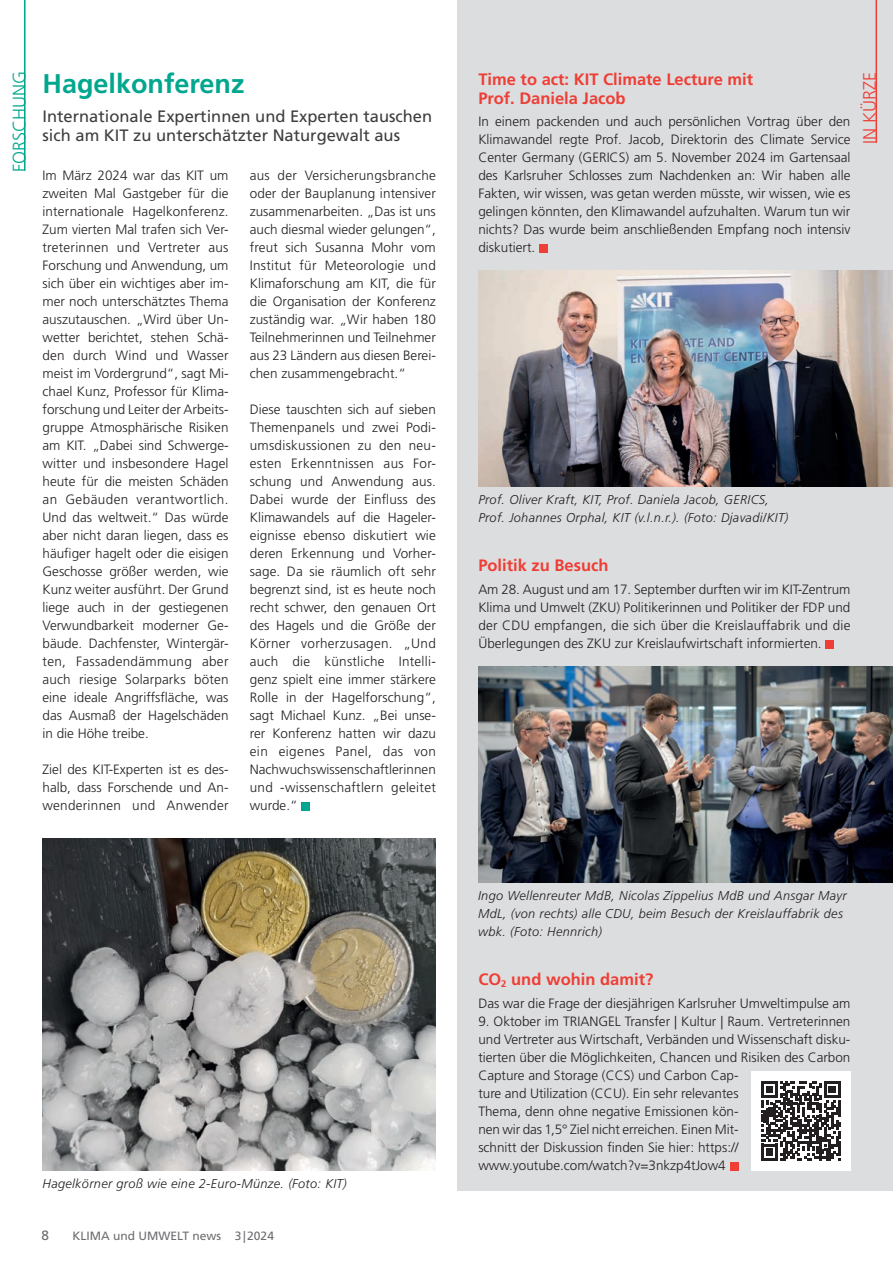
<style>
.page{position:relative;width:893px;height:1263px;background:#fff}
.page>*{position:absolute;margin:0;border:0;box-sizing:border-box;transform-origin:0 0}
.Headline_Menschen{font:700 27px "Frutiger";color:#00a78e}
.t1{font:300 18px "Frutiger";color:#00a78e}
.t2{font:300 18px "Frutiger";color:#ee3e35}
.Headline_Menschen-2{font:16.5px/19.5px "Frutiger";color:#3e3e3f}
.Headline_klein{font:700 16.5px/19.5px "Frutiger";color:#ee3e35}
.Fliesstext{font:300 13.5px/18px "Frutiger";color:#231f20;text-align:justify}
.t3{font:13.5px "Frutiger";color:#6c6d70}
.BU{font:italic 300 12.75px/18px "Frutiger";letter-spacing:.025em;color:#231f20}
.t4{font:12px "Frutiger";color:#6c6d70}
</style>
<div class="page">
<img style="left:43px;top:838px;width:393px;height:332px">
<div style="left:457px;top:0;width:436px;height:1191px;background:#dcdddf"></div>
<div style="left:301px;top:802px;width:9px;height:8px;background:#00a78e"></div>
<hr style="left:875px;top:0;width:2px;height:143px;background:#ee3e35">
<div style="left:539px;top:244px;width:9px;height:8px;background:#ee3e35"></div>
<div style="left:825px;top:640px;width:9px;height:8px;background:#ee3e35"></div>
<img style="left:478px;top:270px;width:415px;height:216px">
<div style="left:730px;top:1162px;width:9px;height:8px;background:#ee3e35"></div>
<div style="left:751px;top:1071px;width:99px;height:99px;background:#fff"></div>
<svg style="left:761px;top:1081px;width:80px;height:80px"></svg>
<img style="left:478px;top:666px;width:415px;height:216px">
<hr style="left:24px;top:0;width:2px;height:171px;background:#00a78e">
<h2 class="t1" style="left:9px;top:172px;width:103px;rotate:-90deg">FORSCHUNG</h2>
<h1 class="Headline_Menschen" style="left:43px;top:67px;width:204px">Hagelkonferenz</h1>
<h1 class="Headline_Menschen-2" style="left:43px;top:106px;width:391px">Internationale Expertinnen und Experten tauschen sich am KIT zu unterschätzter Naturgewalt aus</h1>
<p class="Fliesstext" style="left:43px;top:167px;width:188px">Im März 2024 war das KIT um zweiten Mal Gastgeber für die internationale Hagelkonferenz.<br>Zum vierten Mal trafen sich Ver&shy;treterinnen und Vertreter aus Forschung und Anwendung, um sich über ein wichtiges aber im&shy;mer noch unterschätztes Thema auszutauschen. „Wird über Un&shy;wetter berichtet, stehen Schä&shy;den durch Wind und Wasser meist im Vordergrund“, sagt Mi&shy;chael Kunz, Professor für Klima&shy;forschung und Leiter der Arbeits&shy;gruppe Atmosphärische Risiken am KIT. „Dabei sind Schwerge&shy;witter und insbesondere Hagel heute für die meisten Schäden an Gebäuden verantwortlich.<br>Und das weltweit.“ Das würde aber nicht daran liegen, dass es häufiger hagelt oder die eisigen Geschosse größer werden, wie Kunz weiter ausführt. Der Grund liege auch in der gestiegenen Verwundbarkeit moderner Ge&shy;bäude. Dachfenster, Wintergär&shy;ten, Fassadendämmung aber auch riesige Solarparks böten eine ideale Angriffsfläche, was das Ausmaß der Hagelschäden in die Höhe treibe.</p>
<p class="Fliesstext" style="left:43px;top:761px;width:188px">Ziel des KIT-Experten ist es des&shy;halb, dass Forschende und An&shy;wenderinnen und Anwender</p>
<p class="Fliesstext" style="left:250px;top:167px;width:188px">aus der Versicherungsbranche oder der Bauplanung intensiver zusammenarbeiten. „Das ist uns auch diesmal wieder gelungen“, freut sich Susanna Mohr vom Institut für Meteorologie und Klimaforschung am KIT, die für die Organisation der Konferenz zuständig war. „Wir haben 180<br>Teilnehmerinnen und Teilnehmer aus 23 Ländern aus diesen Berei&shy;chen zusammengebracht.“</p>
<p class="Fliesstext" style="left:250px;top:401px;width:188px">Diese tauschten sich auf sieben Themenpanels und zwei Podi&shy;umsdiskussionen zu den neu&shy;esten Erkenntnissen aus For&shy;schung und Anwendung aus.<br>Dabei wurde der Einfluss des Klimawandels auf die Hageler&shy;eignisse ebenso diskutiert wie deren Erkennung und Vorher&shy;sage. Da sie räumlich oft sehr begrenzt sind, ist es heute noch recht schwer, den genauen Ort des Hagels und die Größe der Körner vorherzusagen. „Und auch die künstliche Intelli&shy;genz spielt eine immer stärkere Rolle in der Hagelforschung“, sagt Michael Kunz. „Bei unse&shy;rer Konferenz hatten wir dazu ein eigenes Panel, das von Nachwuchswissenschaftlerinnen und -wissenschaftlern geleitet wurde.“</p>
<p class="BU" style="left:43px;top:1175px;width:306px">Hagelkörner groß wie eine 2-Euro-Münze. (Foto: KIT)</p>
<p class="t3" style="left:41px;top:1227px;width:9px">8</p>
<p class="t4" style="left:73px;top:1228px;width:203px">KLIMA und UMWELT news 3|2024</p>
<h1 class="Headline_klein" style="left:478px;top:69px;width:276px">Time to act: KIT Climate Lecture mit<br>Prof. Daniela Jacob</h1>
<p class="Fliesstext" style="left:478px;top:113px;width:374px">In einem packenden und auch persönlichen Vortrag über den Klimawandel regte Prof. Jacob, Direktorin des Climate Service Center Germany (GERICS) am 5. November 2024 im Gartensaal des Karlsruher Schlosses zum Nachdenken an: Wir haben alle Fakten, wir wissen, was getan werden müsste, wir wissen, wie es gelingen könnten, den Klimawandel aufzuhalten. Warum tun wir nichts? Das wurde beim anschließenden Empfang noch intensiv diskutiert.</p>
<p class="t2" style="left:860px;top:144px;width:74px;rotate:-90deg">IN KÜRZE</p>
<p class="BU" style="left:478px;top:491px;width:311px">Prof. Oliver Kraft, KIT, Prof. Daniela Jacob, GERICS,<br>Prof. Johannes Orphal, KIT (v.l.n.r.). (Foto: Djavadi/KIT)</p>
<h1 class="Headline_klein" style="left:478px;top:555px;width:132px">Politik zu Besuch</h1>
<p class="Fliesstext" style="left:478px;top:581px;width:374px">Am 28. August und am 17. September durften wir im KIT-Zentrum Klima und Umwelt (ZKU) Politikerinnen und Politiker der FDP und der CDU empfangen, die sich über die Kreislauffabrik und die Überlegungen des ZKU zur Kreislaufwirtschaft informierten.</p>
<p class="BU" style="left:478px;top:887px;width:370px">Ingo Wellenreuter MdB, Nicolas Zippelius MdB und Ansgar Mayr<br>MdL, (von rechts) alle CDU, beim Besuch der Kreislauffabrik des wbk. (Foto: Hennrich)</p>
<h1 class="Headline_klein" style="left:478px;top:969px;width:176px">CO<sub>2</sub> und wohin damit?</h1>
<p class="Fliesstext" style="left:478px;top:995px;width:374px">Das war die Frage der diesjährigen Karlsruher Umweltimpulse am</p>
<p class="Fliesstext" style="left:478px;top:1013px;width:374px;text-align:left">9. Oktober im TRIANGEL Transfer | Kultur | Raum. Vertreterinnen und Vertreter aus Wirtschaft, Verbänden und Wissenschaft disku&shy;tierten über die Möglichkeiten, Chancen und Risiken des Carbon Capture and Storage (CCS) und Carbon Cap-<br>ture and Utilization (CCU). Ein sehr relevantes<br>Thema, denn ohne negative Emissionen kön-<br>nen wir das 1,5° Ziel nicht erreichen. Einen Mit-<br>schnitt der Diskussion finden Sie hier: https:// www.youtube.com/watch?v=3nkzp4tJow4</p>
</div>
